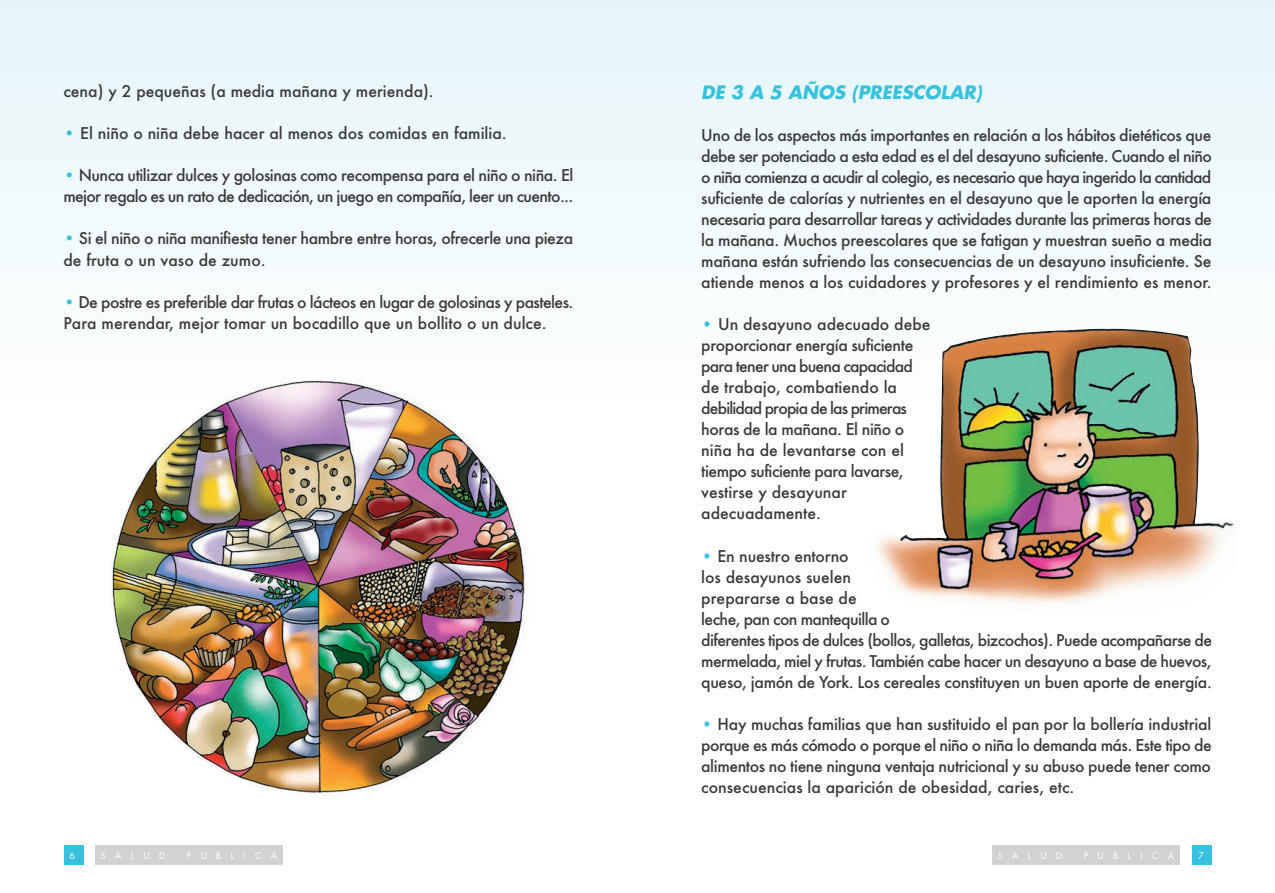
<style>
.page{position:relative;width:1275px;height:893px;background:#fff}
.page>*{position:absolute;margin:0;border:0;box-sizing:border-box;transform-origin:0 0}
.t1{font:italic 700 18px "Futura";color:#36c2de}
.t2{font:500 15.75px/21px "Futura";letter-spacing:-.025em;color:#3d3b3c}
.t3{font:500 15.75px "Futura";color:#3d3b3c}
.t4{font:9px "Futura";letter-spacing:1.04em;color:#fff}
.s1{color:#36c2de}
</style>
<div class="page">
<div style="left:0;top:0;width:1275px;height:404px;background:#f0f9fc"></div>
<div style="left:64px;top:845px;width:20px;height:19px;background:#36c2de"></div>
<div style="left:96px;top:845px;width:187px;height:19px;background:#d1d2d4"></div>
<div style="left:1192px;top:845px;width:19px;height:19px;background:#36c2de"></div>
<div style="left:992px;top:845px;width:188px;height:19px;background:#d1d2d4"></div>
<img style="left:110px;top:374px;width:419px;height:422px">
<img style="left:867px;top:328px;width:369px;height:276px">
<p class="t3" style="left:63px;top:81px;width:372px">cena) y 2 pequeñas (a media mañana y merienda).</p>
<p class="t3" style="left:63px;top:123px;width:445px"><span class="s1">•</span> El niño o niña debe hacer al menos dos comidas en familia.</p>
<p class="t2" style="left:63px;top:165px;width:511px"><span class="s1">•</span> Nunca utilizar dulces y golosinas como recompensa para el niño o niña. El mejor regalo es un rato de dedicación, un juego en compañía, leer un cuento...</p>
<p class="t2" style="left:63px;top:228px;width:511px"><span class="s1">•</span> Si el niño o niña manifiesta tener hambre entre horas, ofrecerle una pieza de fruta o un vaso de zumo.</p>
<p class="t2" style="left:63px;top:291px;width:511px"><span class="s1">•</span> De postre es preferible dar frutas o lácteos en lugar de golosinas y pasteles.<br>Para merendar, mejor tomar un bocadillo que un bollito o un dulce.</p>
<p class="t1" style="left:701px;top:80px;width:286px">DE 3 A 5 AÑOS (PREESCOLAR)</p>
<p class="t2" style="left:701px;top:125px;width:512px;text-align:justify">Uno de los aspectos más importantes en relación a los hábitos dietéticos que debe ser potenciado a esta edad es el del desayuno suficiente. Cuando el niño o niña comienza a acudir al colegio, es necesario que haya ingerido la cantidad suficiente de calorías y nutrientes en el desayuno que le aporten la energía necesaria para desarrollar tareas y actividades durante las primeras horas de la mañana. Muchos preescolares que se fatigan y muestran sueño a media mañana están sufriendo las consecuencias de un desayuno insuficiente. Se atiende menos a los cuidadores y profesores y el rendimiento es menor.</p>
<p class="t2" style="left:701px;top:313px;width:231px"><span class="s1">•</span> Un desayuno adecuado debe proporcionar energía suficiente para tener una buena capacidad de trabajo, combatiendo la debilidad propia de las primeras horas de la mañana. El niño o niña ha de levantarse con el tiempo suficiente para lavarse, vestirse y desayunar adecuadamente.</p>
<p class="t2" style="left:701px;top:544px;width:512px"><span class="s1">•</span> En nuestro entorno<br>los desayunos suelen<br>prepararse a base de<br>leche, pan con mantequilla o<br>diferentes tipos de dulces (bollos, galletas, bizcochos). Puede acompañarse de mermelada, miel y frutas. También cabe hacer un desayuno a base de huevos, queso, jamón de York. Los cereales constituyen un buen aporte de energía.</p>
<p class="t2" style="left:701px;top:712px;width:512px;text-align:justify"><span class="s1">•</span> Hay muchas familias que han sustituido el pan por la bollería industrial porque es más cómodo o porque el niño o niña lo demanda más. Este tipo de alimentos no tiene ninguna ventaja nutricional y su abuso puede tener como consecuencias la aparición de obesidad, caries, etc.</p>
<p class="t4" style="left:70px;top:849px;width:7px">6</p>
<p class="t4" style="left:101px;top:849px;width:66px">SALUD</p>
<p class="t4" style="left:187px;top:849px;width:92px">PUBLICA</p>
<p class="t4" style="left:998px;top:849px;width:66px">SALUD</p>
<p class="t4" style="left:1084px;top:849px;width:92px">PUBLICA</p>
<p class="t4" style="left:1198px;top:849px;width:7px">7</p>
</div>
